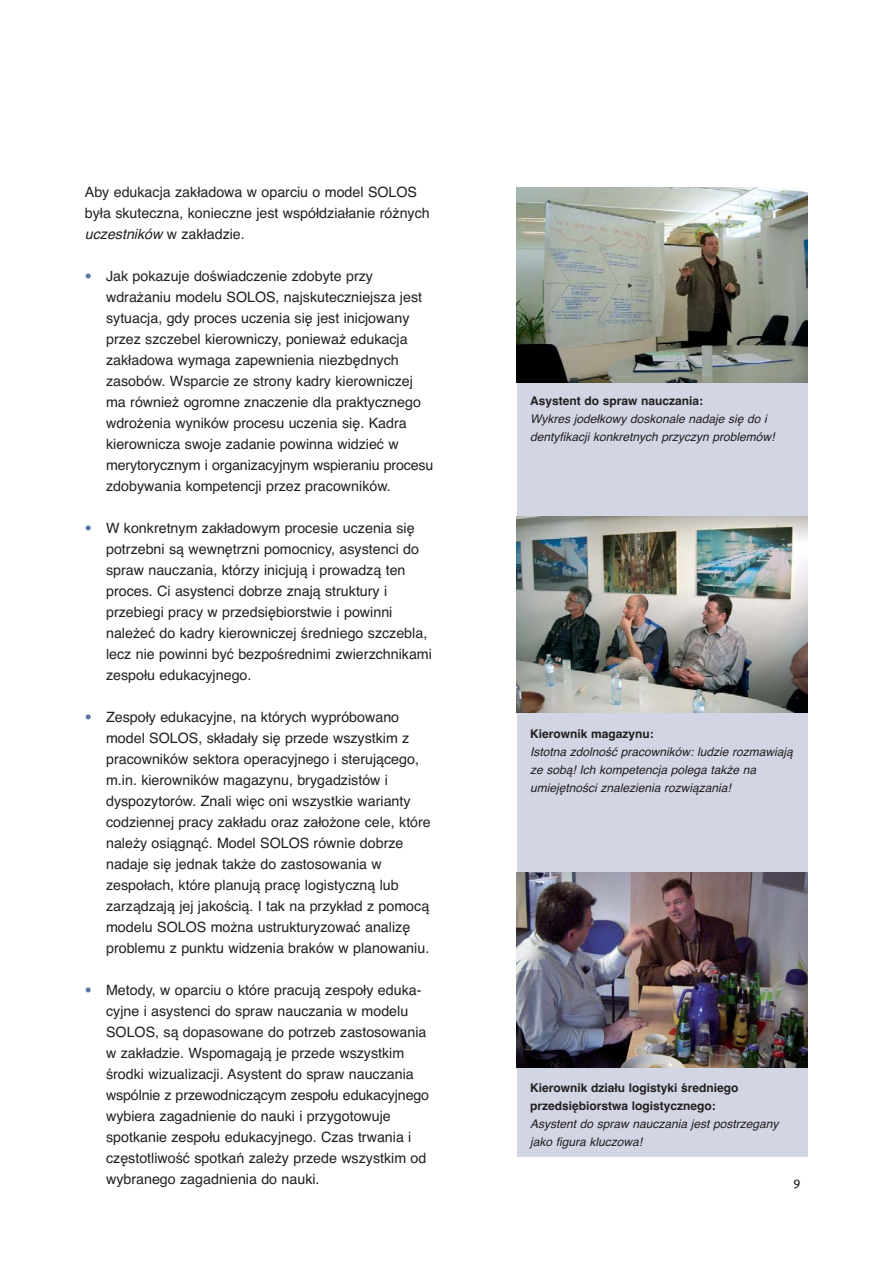
<style>
.page{position:relative;width:893px;height:1263px;background:#fff}
.page>*{position:absolute;margin:0;border:0;box-sizing:border-box;transform-origin:0 0}
.t1{font:14.25px/21px "Helvetica CE";color:#231f20}
.t2{font:12.75px "Meta Plus Book Caps";color:#231f20}
.t3{font:italic 12px/18px "Helvetica CE";color:#231f20}
.t4{font:700 12px/18px "Helvetica CE";color:#231f20}
.s1{font-style:italic}
.s2{font-family:"Meta Plus";color:#5a73a6}
</style>
<div class="page">
<div style="left:517px;top:187px;width:291px;height:970px;background:#d2d5e4"></div>
<img style="left:516px;top:187px;width:292px;height:195px">
<img style="left:517px;top:517px;width:291px;height:195px">
<img style="left:517px;top:873px;width:291px;height:195px">
<p class="t1" style="left:85px;top:183px;width:346px">Aby edukacja zakładowa w oparciu o model SOLOS była skuteczna, konieczne jest współdziałanie różnych <span class="s1">uczestników</span>w zakładzie.</p>
<p class="t1" style="left:106px;top:267px;width:329px;text-indent:-21px"><span class="s2">•</span> Jak pokazuje doświadczenie zdobyte przy wdrażaniu modelu SOLOS, najskuteczniejsza jest sytuacja, gdy proces uczenia się jest inicjowany przez szczebel kierowniczy, ponieważ edukacja zakładowa wymaga zapewnienia niezbędnych zasobów. Wsparcie ze strony kadry kierowniczej ma również ogromne znaczenie dla praktycznego wdrożenia wyników procesu uczenia się. Kadra kierownicza swoje zadanie powinna widzieć w merytorycznym i organizacyjnym wspieraniu procesu zdobywania kompetencji przez pracowników.</p>
<p class="t1" style="left:106px;top:519px;width:327px;text-indent:-21px"><span class="s2">•</span> W konkretnym zakładowym procesie uczenia się potrzebni są wewnętrzni pomocnicy, asystenci do spraw nauczania, którzy inicjują i prowadzą ten proces. Ci asystenci dobrze znają struktury i przebiegi pracy w przedsiębiorstwie i powinni należeć do kadry kierowniczej średniego szczebla, lecz nie powinni być bezpośrednimi zwierzchnikami zespołu edukacyjnego.</p>
<p class="t1" style="left:106px;top:708px;width:326px;text-indent:-21px"><span class="s2">•</span> Zespoły edukacyjne, na których wypróbowano model SOLOS, składały się przede wszystkim z pracowników sektora operacyjnego i sterującego, m.in. kierowników magazynu, brygadzistów i dyspozytorów. Znali więc oni wszystkie warianty codziennej pracy zakładu oraz założone cele, które należy osiągnąć. Model SOLOS równie dobrze nadaje się jednak także do zastosowania w zespołach, które planują pracę logistyczną lub zarządzają jej jakością. I tak na przykład z pomocą modelu SOLOS można ustrukturyzować analizę problemu z punktu widzenia braków w planowaniu.</p>
<p class="t1" style="left:106px;top:981px;width:324px;text-indent:-21px"><span class="s2">•</span> Metody, w oparciu o które pracują zespoły eduka&shy;cyjne i asystenci do spraw nauczania w modelu SOLOS, są dopasowane do potrzeb zastosowania w zakładzie. Wspomagają je przede wszystkim środki wizualizacji. Asystent do spraw nauczania wspólnie z przewodniczącym zespołu edukacyjnego wybiera zagadnienie do nauki i przygotowuje spotkanie zespołu edukacyjnego. Czas trwania i częstotliwość spotkań zależy przede wszystkim od wybranego zagadnienia do nauki.</p>
<p class="t4" style="left:530px;top:393px;width:175px">Asystent do spraw nauczania:</p>
<p class="t3" style="left:530px;top:411px;width:248px">Wykres jodełkowy doskonale nadaje się do i dentyfikacj i konkretnych przyczyn problemów!</p>
<p class="t4" style="left:530px;top:726px;width:125px">Kierownik magazynu:</p>
<p class="t3" style="left:530px;top:744px;width:267px">Istotna zdolność pracowników: ludzie rozmawiają ze sobą! Ich kompetencja polega także na umiejętności znalezienia rozwiązania!</p>
<p class="t4" style="left:530px;top:1080px;width:210px">Kierownik działu logistyki średniego przedsiębiorstwa logistycznego:</p>
<p class="t3" style="left:530px;top:1116px;width:252px">Asystent do spraw nauczania jest postrzegany jako figura kluczowa!</p>
<p class="t2" style="left:793px;top:1176px;width:8px">9</p>
</div>
